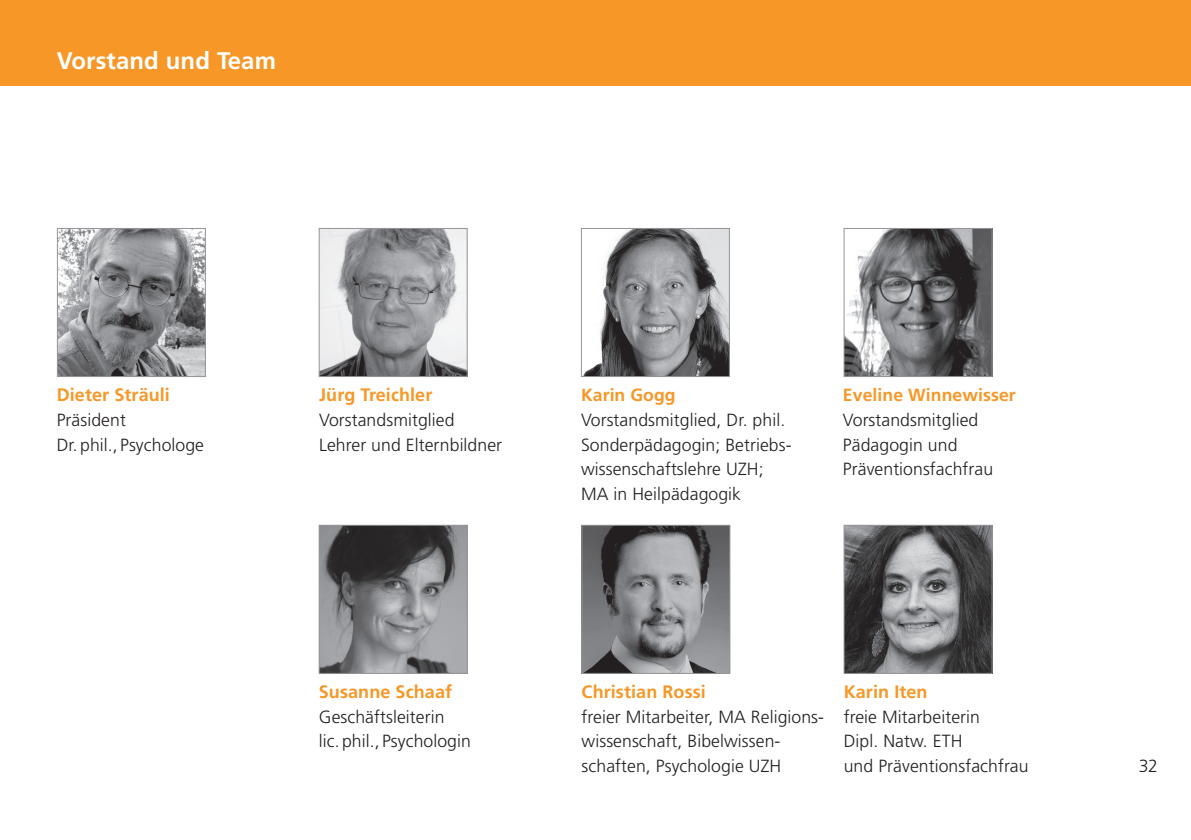
<style>
.page{position:relative;width:1191px;height:840px;background:#fff}
.page>*{position:absolute;margin:0;border:0;box-sizing:border-box;transform-origin:0 0}
.t1{font:700 24px "Frutiger";letter-spacing:.005em;color:#fff}
.t2{font:700 18px "Frutiger";letter-spacing:.005em;color:#f79727}
.t3{font:300 17.6px/24.6px "Frutiger";letter-spacing:.005em;color:#231f20}
.t4{font:700 17.6px "Frutiger";letter-spacing:.005em;color:#f79727}
</style>
<div class="page">
<div style="left:0;top:0;width:1191px;height:85px;background:#f79727"></div>
<img style="left:59px;top:230px;width:145px;height:144px">
<div style="left:57px;top:228px;width:149px;height:148px;border:1px solid #939598"></div>
<img style="left:321px;top:230px;width:144px;height:144px">
<div style="left:319px;top:228px;width:148px;height:148px;border:1px solid #939598"></div>
<img style="left:321px;top:526px;width:144px;height:145px">
<div style="left:319px;top:524px;width:148px;height:149px;border:1px solid #939598"></div>
<img style="left:584px;top:230px;width:143px;height:144px">
<div style="left:581px;top:228px;width:148px;height:148px;border:1px solid #939598"></div>
<img style="left:583px;top:526px;width:145px;height:145px">
<div style="left:581px;top:524px;width:149px;height:149px;border:1px solid #939598"></div>
<img style="left:845px;top:526px;width:145px;height:145px">
<div style="left:843px;top:524px;width:149px;height:149px;border:1px solid #939598"></div>
<img style="left:845px;top:230px;width:145px;height:144px">
<div style="left:843px;top:228px;width:149px;height:148px;border:1px solid #939598"></div>
<h1 class="t1" style="left:57px;top:47px;width:221px">Vorstand und Team</h1>
<p class="t2" style="left:57px;top:384px;width:115px">Dieter Sträuli</p>
<p class="t3" style="left:57px;top:407px;width:149px">Präsident<br>Dr.phil., Psychologe</p>
<p class="t2" style="left:319px;top:384px;width:115px">Jürg Treichler</p>
<p class="t3" style="left:319px;top:407px;width:184px">Vorstandsmitglied<br>Lehrer und Elternbildner</p>
<p class="t2" style="left:319px;top:680px;width:135px">Susanne Schaaf</p>
<p class="t3" style="left:319px;top:704px;width:154px">Geschäftsleiterin lic.phil., Psychologin</p>
<p class="t4" style="left:581px;top:384px;width:96px">Karin Gogg</p>
<p class="t3" style="left:581px;top:407px;width:212px">Vorstandsmitglied, Dr. phil.<br>Sonderpädagogin; Betriebs&shy;wissenschaftslehre UZH;<br>MA in Heilpädagogik</p>
<p class="t4" style="left:843px;top:384px;width:174px">Eveline Winnewisser</p>
<p class="t3" style="left:843px;top:407px;width:152px">Vorstandsmitglied<br>Pädagogin und<br>Präventionsfachfrau</p>
<p class="t2" style="left:581px;top:680px;width:126px">Christian Rossi</p>
<p class="t3" style="left:581px;top:704px;width:244px">freier Mitarbeiter, MA Religions&shy;wissenschaft, Bibelwissen&shy;schaften, Psychologie UZH</p>
<p class="t2" style="left:843px;top:680px;width:85px">Karin Iten</p>
<p class="t3" style="left:843px;top:704px;width:186px">freie Mitarbeiterin<br>Dipl. Natw. ETH<br>und Präventionsfachfrau</p>
<p class="t3" style="left:1138px;top:753px;width:21px">32</p>
</div>
